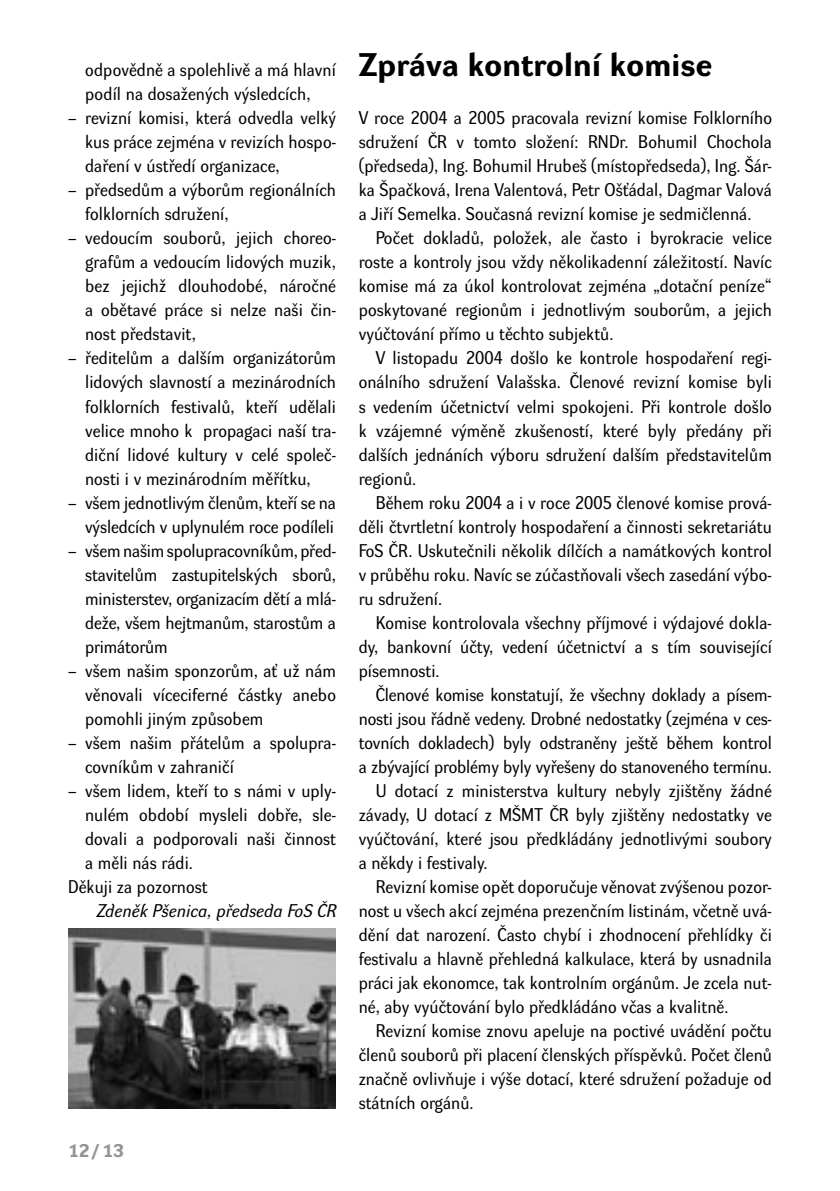
<style>
.page{position:relative;width:840px;height:1191px;background:#fff}
.page>*{position:absolute;margin:0;border:0;box-sizing:border-box;transform-origin:0 0}
.Nadpis_článku{font:700 32px "Dyna Grotesk RECE";letter-spacing:.01em;color:#000}
.ZTsans_cond{font:18px/24px "Dyna Grotesk RCE";letter-spacing:.005em;color:#000;text-align:justify}
.ZTsans_cond_-_BO{font:18px/24px "Dyna Grotesk RCE";letter-spacing:.005em;color:#000;text-align:justify}
.Podpis{font:italic 18px "Dyna Grotesk RCE";letter-spacing:.01em;color:#000}
.t1{font:700 18px "Dyna Grotesk RECE";color:#939393}
</style>
<div class="page">
<img style="left:68px;top:928px;width:268px;height:180px">
<p class="ZTsans_cond_-_BO" style="left:85px;top:60px;width:252px">odpovědně a spolehlivě a má hlavní podíl na dosažených výsledcích,</p>
<p class="ZTsans_cond_-_BO" style="left:85px;top:108px;width:252px;text-indent:-17px">– revizní komisi, která odvedla velký kus práce zejména v revizích hospo&shy;daření v ústředí organizace,</p>
<p class="ZTsans_cond_-_BO" style="left:85px;top:180px;width:252px;text-indent:-17px">– předsedům a výborům regionálních folklorních sdružení,</p>
<p class="ZTsans_cond_-_BO" style="left:85px;top:228px;width:252px;text-indent:-17px">– vedoucím souborů, jejich choreo&shy;grafům a vedoucím lidových muzik, bez jejichž dlouhodobé, náročné a obětavé práce si nelze naši čin&shy;nost představit,</p>
<p class="ZTsans_cond_-_BO" style="left:85px;top:348px;width:252px;text-indent:-17px">– ředitelům a dalším organizátorům lidových slavností a mezinárodních folklorních festivalů, kteří udělali velice mnoho k propagaci naší tra&shy;diční lidové kultury v celé společ&shy;nosti i v mezinárodním měřítku,</p>
<p class="ZTsans_cond_-_BO" style="left:68px;top:492px;width:269px;text-align:right">– všem jednotlivým členům, kteří se na výsledcích v uplynulém roce podíleli</p>
<p class="ZTsans_cond_-_BO" style="left:85px;top:540px;width:252px;text-indent:-17px">– všem našim spolupracovníkům, před&shy;sta-vi-te-lům zastupitelských sborů, ministerstev, organizacím dětí a mlá&shy;deže, všem hejtmanům, starostům a primátorům</p>
<p class="ZTsans_cond_-_BO" style="left:85px;top:660px;width:252px;text-indent:-17px">– všem našim sponzorům, ať už nám věnovali víceciferné částky anebo pomohli jiným způsobem</p>
<p class="ZTsans_cond_-_BO" style="left:85px;top:732px;width:252px;text-indent:-17px">– všem našim přátelům a spolupra&shy;covníkům v zahraničí</p>
<p class="ZTsans_cond_-_BO" style="left:85px;top:780px;width:252px;text-indent:-17px">– všem lidem, kteří to s námi v uply&shy;nulém období mysleli dobře, sle&shy;dovali a podporovali naši činnost a měli nás rádi.</p>
<p class="ZTsans_cond_-_BO" style="left:68px;top:876px;width:141px">Děkuji za pozornost</p>
<p class="Podpis" style="left:97px;top:899px;width:241px">Zdeněk Pšenica, předseda FoS ČR</p>
<p class="t1" style="left:68px;top:1140px;width:56px">12/13</p>
<p class="Nadpis_článku" style="left:358px;top:47px;width:354px">Zpráva kontrolní komise</p>
<p class="ZTsans_cond_-_BO" style="left:358px;top:108px;width:414px">V roce 2004 a 2005 pracovala revizní komise Folklorního sdružení ČR v tomto složení: RNDr. Bohumil Chochola (předseda), Ing. Bohumil Hrubeš (místopředseda), Ing. Šár&shy;ka Špačková, Irena Valentová, Petr Ošťádal, Dagmar Valová a Jiří Semelka. Současná revizní komise je sedmičlenná.</p>
<p class="ZTsans_cond" style="left:358px;top:228px;width:414px;text-indent:17px">Počet dokladů, položek, ale často i byrokracie velice roste a kontroly jsou vždy několikadenní záležitostí. Navíc komise má za úkol kontrolovat zejména „dotační peníze“ poskytované regionům i jednotlivým souborům, a jejich vyúčtování přímo u těchto subjektů.</p>
<p class="ZTsans_cond" style="left:358px;top:348px;width:414px;text-indent:17px">V listopadu 2004 došlo ke kontrole hospodaření regi&shy;onálního sdružení Valašska. Členové revizní komise byli s vedením účetnictví velmi spokojeni. Při kontrole došlo k vzájemné výměně zkušeností, které byly předány při dalších jednáních výboru sdružení dalším představitelům regionů.</p>
<p class="ZTsans_cond" style="left:358px;top:492px;width:414px;text-indent:17px">Během roku 2004 a i v roce 2005 členové komise prová&shy;děli čtvrtletní kontroly hospodaření a činnosti sekretariátu FoS ČR. Uskutečnili několik dílčích a namátkových kontrol v průběhu roku. Navíc se zúčastňovali všech zasedání výbo&shy;ru sdružení.</p>
<p class="ZTsans_cond" style="left:358px;top:612px;width:414px;text-indent:17px">Komise kontrolovala všechny příjmové i výdajové dokla&shy;dy, bankovní účty, vedení účetnictví a s tím související písemnosti.</p>
<p class="ZTsans_cond" style="left:358px;top:684px;width:414px;text-indent:17px">Členové komise konstatují, že všechny doklady a písem&shy;nosti jsou řádně vedeny. Drobné nedostatky (zejména v ces&shy;tovních dokladech) byly odstraněny ještě během kontrol a zbývající problémy byly vyřešeny do stanoveného termínu.</p>
<p class="ZTsans_cond" style="left:358px;top:780px;width:414px;text-indent:17px">U dotací z ministerstva kultury nebyly zjištěny žádné závady, U dotací z MŠMT ČR byly zjištěny nedostatky ve vyúčtování, které jsou předkládány jednotlivými soubory a někdy i festivaly.</p>
<p class="ZTsans_cond" style="left:358px;top:876px;width:414px;text-indent:17px">Revizní komise opět doporučuje věnovat zvýšenou pozor&shy;nost u všech akcí zejména prezenčním listinám, včetně uvá&shy;dění dat narození. Často chybí i zhodnocení přehlídky či festivalu a hlavně přehledná kalkulace, která by usnadnila práci jak ekonomce, tak kontrolním orgánům. Je zcela nut&shy;né, aby vyúčtování bylo předkládáno včas a kvalitně.</p>
<p class="ZTsans_cond" style="left:358px;top:1020px;width:414px;text-indent:17px">Revizní komise znovu apeluje na poctivé uvádění počtu členů souborů při placení členských příspěvků. Počet členů značně ovlivňuje i výše dotací, které sdružení požaduje od státních orgánů.</p>
</div>
